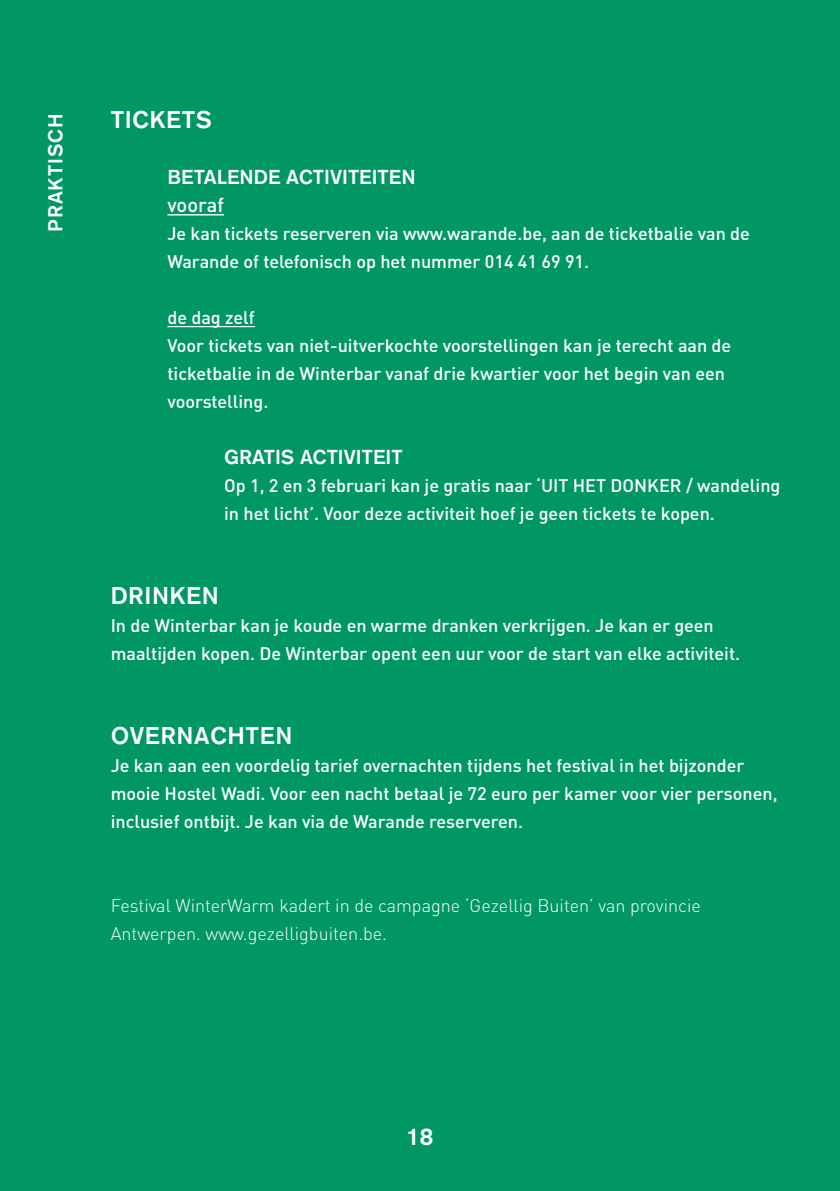
<style>
.page{position:relative;width:840px;height:1191px;background:#fff}
.page>*{position:absolute;margin:0;border:0;box-sizing:border-box;transform-origin:0 0}
.t1{font:500 24px "Akzidenz Grotesk BQ";letter-spacing:.025em;color:#fff}
.t2{font:500 20px "Akzidenz Grotesk BQ";color:#fff}
.t3{font:500 20px "Akzidenz Grotesk BQ";letter-spacing:.05em;color:#fff}
.t4{font:500 20px "DIN";color:#fff}
.t5{font:500 18px/28px "DIN";color:#fff}
.t6{font:300 18px/28px "DIN";color:#fff}
</style>
<div class="page">
<div style="left:0;top:0;width:839px;height:1191px;background:#009764"></div>
<hr style="left:167px;top:214px;width:57px;height:1px;background:#fff">
<hr style="left:167px;top:326px;width:88px;height:1px;background:#fff">
<p class="t3" style="left:43px;top:232px;width:120px;rotate:-90deg">PRAKTISCH</p>
<h1 class="t1" style="left:111px;top:105px;width:103px">TICKETS</h1>
<p class="t2" style="left:167px;top:165px;width:249px">BETALENDE ACTIVITEITEN</p>
<p class="t4" style="left:167px;top:192px;width:58px">vooraf</p>
<p class="t5" style="left:167px;top:219px;width:583px">Je kan tickets reserveren via www.warande.be, aan de ticketbalie van de<br>Warande of telefonisch op het nummer 014 41 69 91.</p>
<p class="t5" style="left:167px;top:303px;width:565px">de dag zelf<br>Voor tickets van niet-uitverkochte voorstellingen kan je terecht aan de ticketbalie in de Winterbar vanaf drie kwartier voor het begin van een voorstelling.</p>
<p class="t2" style="left:224px;top:445px;width:180px">GRATIS ACTIVITEIT</p>
<p class="t5" style="left:224px;top:471px;width:557px">Op 1, 2 en 3 februari kan je gratis naar ‘UIT HET DONKER / wandeling in het licht’. Voor deze activiteit hoef je geen tickets te kopen.</p>
<h1 class="t1" style="left:111px;top:581px;width:110px">DRINKEN</h1>
<p class="t5" style="left:111px;top:611px;width:630px">In de Winterbar kan je koude en warme dranken verkrijgen. Je kan er geen maaltijden kopen. De Winterbar opent een uur voor de start van elke activiteit.</p>
<h1 class="t1" style="left:111px;top:721px;width:183px">OVERNACHTEN</h1>
<p class="t5" style="left:111px;top:751px;width:668px">Je kan aan een voordelig tarief overnachten tijdens het festival in het bijzonder mooie Hostel Wadi. Voor een nacht betaal je 72 euro per kamer voor vier personen, inclusief ontbijt. Je kan via de Warande reserveren.</p>
<p class="t6" style="left:111px;top:891px;width:591px">Festival WinterWarm kadert in de campagne ‘Gezellig Buiten’ van provincie<br>Antwerpen. www.gezelligbuiten.be.</p>
<h1 class="t1" style="left:406px;top:1122px;width:28px">18</h1>
</div>
